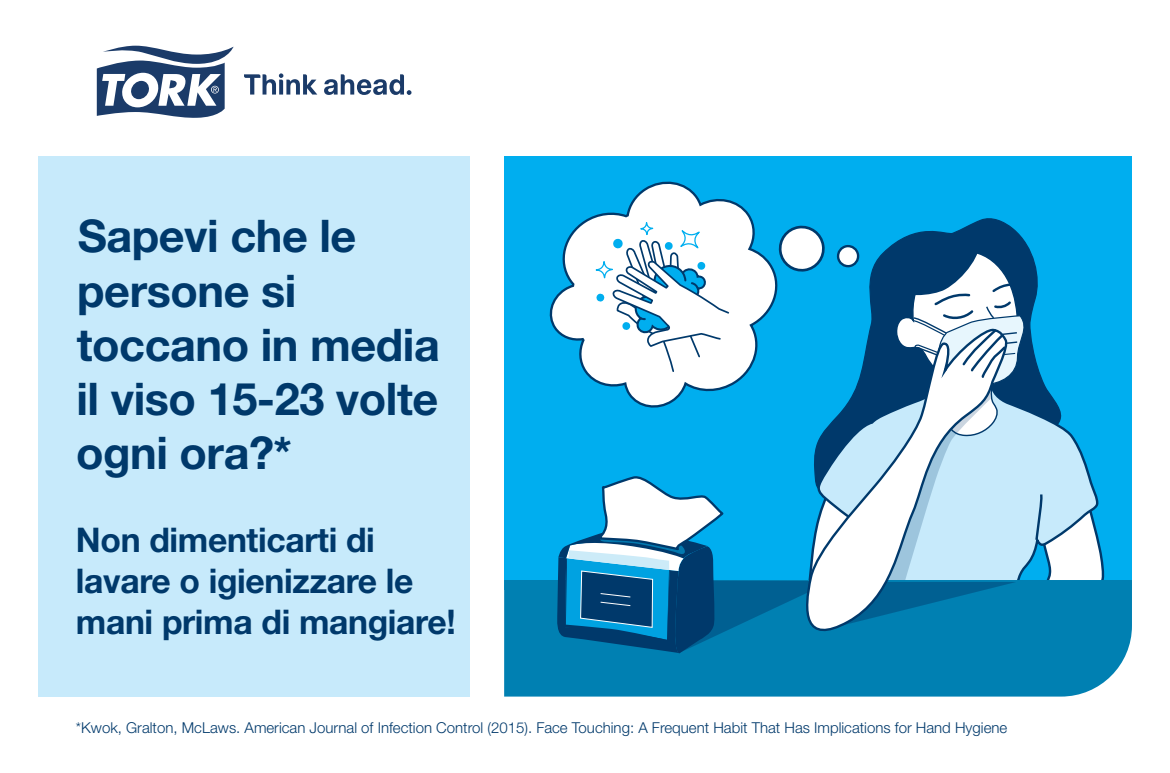
<style>
.page{position:relative;width:1170px;height:773px;background:#fff}
.page>*{position:absolute;margin:0;border:0;box-sizing:border-box;transform-origin:0 0}
.t1{font:700 45px/54px "Helvetica Neue LT Std";letter-spacing:-.01em;color:#00396b}
.t2{font:700 34px/40.8px "Helvetica Neue LT Std";letter-spacing:-.01em;color:#00396b}
.t3{font:300 15px "Helvetica Neue LT Std";color:#00396b}
</style>
<div class="page">
<svg style="left:97px;top:46px;width:137px;height:72px"></svg>
<svg style="left:244px;top:73px;width:73px;height:21px"></svg>
<svg style="left:324px;top:74px;width:88px;height:21px"></svg>
<div style="left:504px;top:156px;width:628px;height:433px;background:#00aeef"></div>
<svg style="left:549px;top:181px;width:202px;height:150px"></svg>
<div style="left:38px;top:156px;width:432px;height:540px;background:#c7eafb"></div>
<div style="left:504px;top:580px;width:628px;height:116px;background:#0080b2"></div>
<svg style="left:556px;top:216px;width:552px;height:437px"></svg>
<h1 class="t1" style="left:76px;top:208px;width:365px">Sapevi che le persone si toccano in media il viso 15-23 volte ogni ora?*</h1>
<h2 class="t2" style="left:76px;top:518px;width:381px">Non dimenticarti di lavare o igienizzare le mani prima di mangiare!</h2>
<p class="t3" style="left:76px;top:717px;width:933px">*Kwok, Gralton, McLaws. American Journal of Infection Control (2015). Face Touching: A Frequent Habit That Has Implications for Hand Hygiene</p>
</div>
